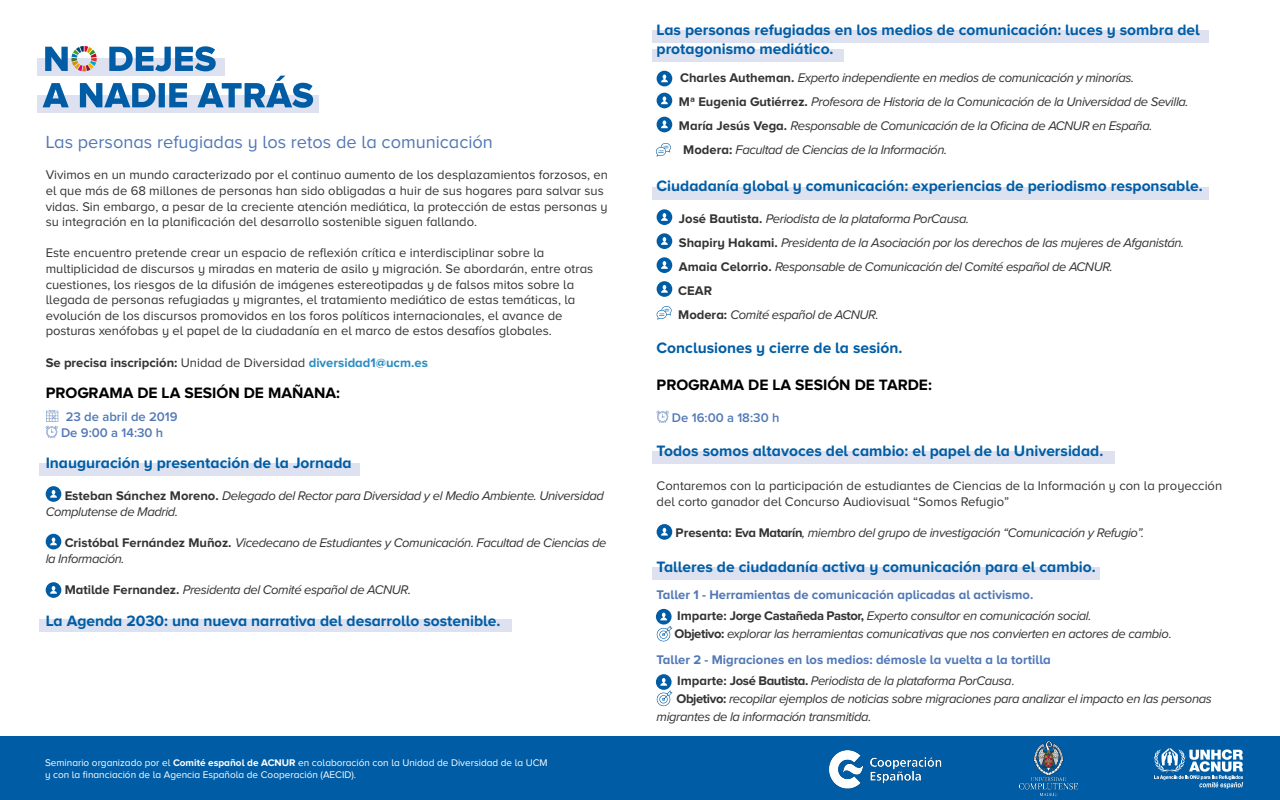
<style>
.page{position:relative;width:1280px;height:800px;background:#fff}
.page>*{position:absolute;margin:0;border:0;box-sizing:border-box;transform-origin:0 0}
.t1{font:18.2px "Proxima Nova A";color:#5178b6}
.t2{font:700 15.6px/18.7px "Proxima Nova A";color:#005da5}
.t3{font:700 15.6px "Proxima Nova A";color:#000}
.t4{font:italic 13px/24px "Proxima Nova";letter-spacing:-.03em;color:#333}
.t5{font:13px/15.6px "Proxima Nova A";color:#333}
.t6{font:700 13px "Proxima Nova A";color:#5178b6}
.t7{font:700 13px "Proxima Nova A";color:#333}
.t8{font:600 13px/15.6px "Proxima Nova";color:#5178b6}
.t9{font:10px/12px "Proxima Nova A";color:#fff}
.s1{font-weight:400}
.s2{color:#2c8dc2}
.s3{font-family:"Proxima Nova A";font-weight:700;font-style:normal}
.s4{font-weight:700}
.s5{font-weight:700;font-style:normal}
.s6{font-family:"Proxima Nova A";font-style:normal}
</style>
<div class="page">
<div style="left:39px;top:464px;width:321px;height:12px;background:#dde1f0"></div>
<div style="left:652px;top:31px;width:557px;height:12px;background:#dde1f0"></div>
<div style="left:652px;top:49px;width:192px;height:12px;background:#dde1f0"></div>
<div style="left:39px;top:620px;width:473px;height:12px;background:#dde1f0"></div>
<div style="left:38px;top:59px;width:187px;height:17px;background:#dde1f0"></div>
<div style="left:38px;top:96px;width:281px;height:17px;background:#dde1f0"></div>
<svg style="left:43px;top:46px;width:270px;height:62px"></svg>
<div style="left:652px;top:187px;width:557px;height:12px;background:#dde1f0"></div>
<div style="left:652px;top:451px;width:463px;height:13px;background:#dde1f0"></div>
<div style="left:652px;top:567px;width:448px;height:13px;background:#dde1f0"></div>
<svg style="left:657px;top:93px;width:15px;height:15px"></svg>
<svg style="left:657px;top:117px;width:15px;height:15px"></svg>
<svg style="left:657px;top:209px;width:15px;height:16px"></svg>
<svg style="left:657px;top:233px;width:15px;height:16px"></svg>
<svg style="left:657px;top:257px;width:15px;height:16px"></svg>
<svg style="left:656px;top:411px;width:13px;height:12px"></svg>
<svg style="left:657px;top:524px;width:15px;height:16px"></svg>
<div style="left:0;top:736px;width:1280px;height:64px;background:#005da5"></div>
<img style="left:829px;top:750px;width:113px;height:39px">
<svg style="left:657px;top:71px;width:15px;height:15px"></svg>
<svg style="left:1154px;top:748px;width:89px;height:41px"></svg>
<svg style="left:46px;top:486px;width:15px;height:16px"></svg>
<svg style="left:46px;top:534px;width:15px;height:15px"></svg>
<svg style="left:46px;top:582px;width:15px;height:16px"></svg>
<svg style="left:46px;top:410px;width:12px;height:28px"></svg>
<svg style="left:656px;top:143px;width:15px;height:13px"></svg>
<svg style="left:657px;top:306px;width:15px;height:13px"></svg>
<svg style="left:657px;top:281px;width:15px;height:16px"></svg>
<img style="left:1020px;top:742px;width:58px;height:53px">
<svg style="left:656px;top:674px;width:16px;height:33px"></svg>
<svg style="left:656px;top:609px;width:16px;height:33px"></svg>
<h1 class="t1" style="left:46px;top:132px;width:449px">Las personas refugiadas y los retos de la comunicación</h1>
<p class="t5" style="left:46px;top:167px;width:564px">Vivimos en un mundo caracterizado por el continuo aumento de los desplazamientos forzosos, en el que más de 68 millones de personas han sido obligadas a huir de sus hogares para salvar sus vidas. Sin embargo, a pesar de la creciente atención mediática, la protección de estas personas y su integración en la planificación del desarrollo sostenible siguen fallando.</p>
<p class="t5" style="left:46px;top:245px;width:549px">Este encuentro pretende crear un espacio de reflexión crítica e interdisciplinar sobre la multiplicidad de discursos y miradas en materia de asilo y migración. Se abordarán, entre otras cuestiones, los riesgos de la difusión de imágenes estereotipadas y de falsos mitos sobre la llegada de personas refugiadas y migrantes, el tratamiento mediático de estas temáticas, la evolución de los discursos promovidos en los foros políticos internacionales, el avance de posturas xenófobas y el papel de la ciudadanía en el marco de estos desafíos globales.</p>
<p class="t7" style="left:46px;top:355px;width:384px">Se precisa inscripción: <span class="s1">Unidad de Diversidad</span> <span class="s2">diversidad1@ucm.es</span></p>
<p class="t3" style="left:46px;top:384px;width:296px">PROGRAMA DE LA SESIÓN DE MAÑANA:</p>
<p class="t8" style="left:61px;top:409px;width:118px;text-indent:5px">23 de abril de 2019<br>De 9:00 a 14:30 h</p>
<p class="t2" style="left:46px;top:453px;width:307px">Inauguración y presentación de la Jornada</p>
<p class="t4" style="left:46px;top:487px;width:560px;line-height:16px;text-indent:19px"><span class="s3">Esteban Sánchez Moreno.</span> Delegado del Rector para Diversidad y el Medio Ambiente. Universidad<br>Complutense de Madrid.</p>
<p class="t4" style="left:46px;top:534px;width:562px;line-height:16px;text-indent:19px"><span class="s3">Cristóbal Fernández Muñoz.</span> Vicedecano de Estudiantes y Comunicación. Facultad de Ciencias de la Información.</p>
<p class="t4" style="left:65px;top:577px;width:348px"><span class="s3">Matilde Fernandez.</span> Presidenta del Comité español de ACNUR.</p>
<p class="t2" style="left:46px;top:611px;width:456px">La Agenda 2030: una nueva narrativa del desarrollo sostenible.</p>
<p class="t9" style="left:45px;top:757px;width:504px">Seminario organizado por el <span class="s4">Comité español de ACNUR</span> en colaboración con la Unidad de Diversidad de la UCM y con la financiación de la Agencia Española de Cooperación (AECID).</p>
<p class="t2" style="left:657px;top:20px;width:545px">Las personas refugiadas en los medios de comunicación: luces y sombra del protagonismo mediático.</p>
<p class="t4" style="left:680px;top:65px;width:455px"><span class="s3">Charles Autheman.</span> Experto independiente en medios de comunicación y minorías.</p>
<p class="t4" style="left:679px;top:89px;width:511px"><span class="s3">Mª Eugenia Gutiérrez.</span> Profesora de Historia de la Comunicación de la Universidad de Sevilla.</p>
<p class="t4" style="left:679px;top:113px;width:475px"><span class="s3">María Jesús Vega.</span> Responsable de Comunicación de la Oficina de ACNUR en España.</p>
<p class="t4" style="left:683px;top:137px;width:265px"><span class="s3">Modera:</span> Facultad de Ciencias de la Información.</p>
<p class="t2" style="left:657px;top:177px;width:548px">Ciudadanía global y comunicación: experiencias de periodismo responsable.</p>
<p class="t4" style="left:679px;top:206px;width:507px"><span class="s3">José Bautista.</span> Periodista de la plataforma PorCausa.<br><span class="s3">Shapiry Hakami.</span> Presidenta de la Asociación por los derechos de las mujeres de Afganistán.<br><span class="s3">Amaia Celorrio.</span> Responsable de Comunicación del Comité español de ACNUR.</p>
<p class="t7" style="left:678px;top:283px;width:35px">CEAR</p>
<p class="t4" style="left:678px;top:302px;width:202px"><span class="s3">Modera:</span> Comité español de ACNUR.</p>
<p class="t2" style="left:657px;top:338px;width:247px">Conclusiones y cierre de la sesión.</p>
<p class="t3" style="left:657px;top:376px;width:277px">PROGRAMA DE LA SESIÓN DE TARDE:</p>
<p class="t8" style="left:672px;top:409px;width:109px">De 16:00 a 18:30 h</p>
<p class="t2" style="left:657px;top:441px;width:448px">Todos somos altavoces del cambio: el papel de la Universidad.</p>
<p class="t5" style="left:657px;top:478px;width:567px">Contaremos con la participación de estudiantes de Ciencias de la Información y con la proyección del corto ganador del Concurso Audiovisual “Somos Refugio”</p>
<p class="t4" style="left:676px;top:521px;width:470px"><span class="s3">Presenta: Eva Matarín</span>, miembro del grupo de investigación “Comunicación y Refugio”.</p>
<p class="t2" style="left:657px;top:557px;width:441px">Talleres de ciudadanía activa y comunicación para el cambio.</p>
<p class="t6" style="left:657px;top:587px;width:378px">Taller 1 - Herramientas de comunicación aplicadas al activismo.</p>
<p class="t4" style="left:675px;top:606px;width:498px;line-height:18px"><span class="s3">Imparte:</span> <span class="s5">Jorge Castañeda Pastor,</span> Experto consultor en comunicación social.<br><span class="s3">Objetivo:</span> explorar las herramientas comunicativas que nos convierten en actores de cambio<span class="s6">.</span></p>
<p class="t6" style="left:657px;top:652px;width:396px">Taller 2 - Migraciones en los medios: démosle la vuelta a la tortilla</p>
<p class="t4" style="left:677px;top:668px;width:339px"><span class="s3">Imparte: José Bautista.</span> Periodista de la plataforma PorCausa<span class="s6">.</span></p>
<p class="t4" style="left:677px;top:686px;width:537px"><span class="s3">Objetivo:</span> recopilar ejemplos de noticias sobre migraciones para analizar el impacto en las personas</p>
<p class="t4" style="left:657px;top:704px;width:216px">migrantes de la información transmitida.</p>
</div>
